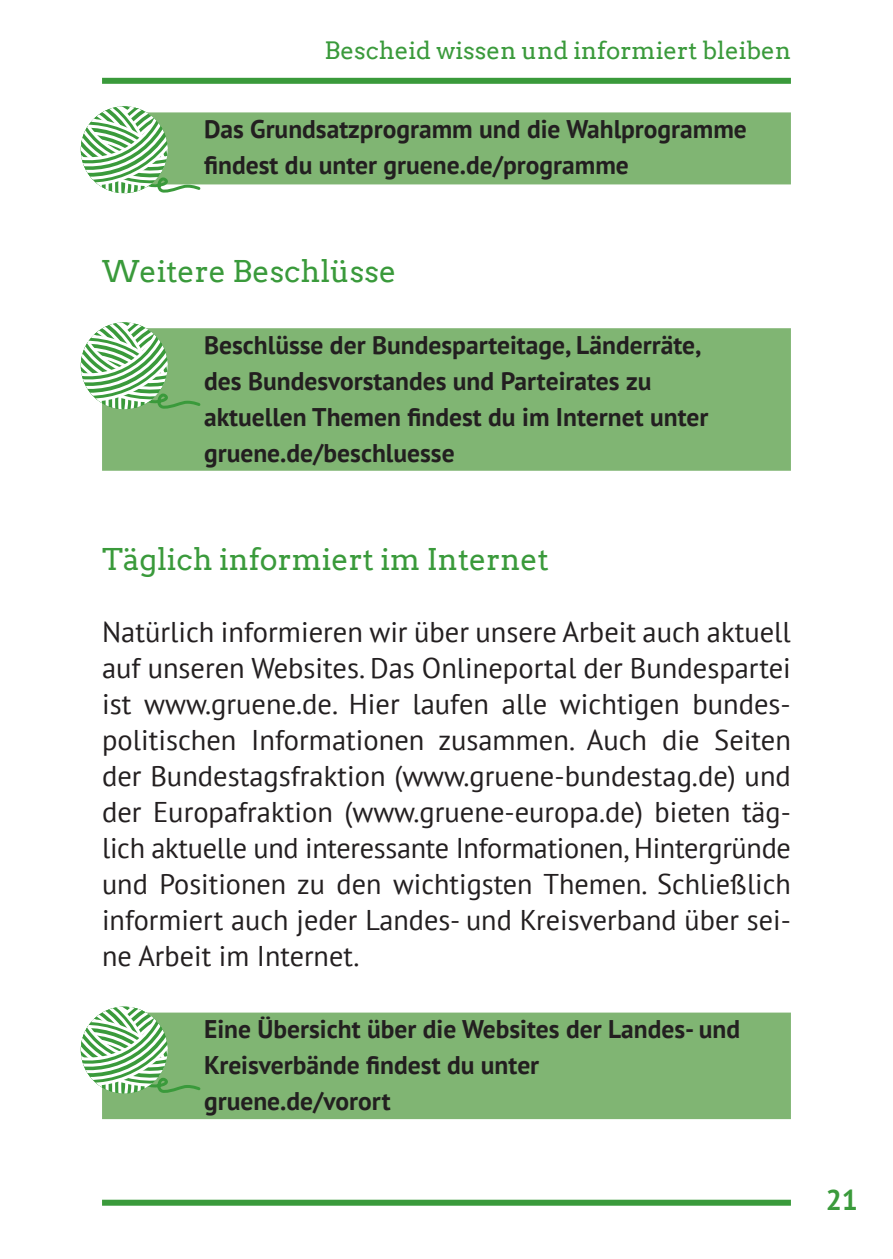
<style>
.page{position:relative;width:893px;height:1259px;background:#fff}
.page>*{position:absolute;margin:0;border:0;box-sizing:border-box;transform-origin:0 0}
.t1{font:30px "Arvo";color:#3a9a3b}
.t2{font:28.5px/36px "PT Sans";color:#231f20}
.t3{font:700 28.5px "PT Sans";color:#3a9a3b}
.t4{font:700 25.5px/36px "PT Sans";color:#231f20}
.t5{font:24px "Arvo";color:#3a9a3b}
</style>
<div class="page">
<div style="left:102px;top:78px;width:689px;height:6px;background:#3a9a3b"></div>
<div style="left:102px;top:1199px;width:689px;height:6px;background:#3a9a3b"></div>
<div style="left:102px;top:112px;width:689px;height:72px;background:#80b573"></div>
<div style="left:102px;top:328px;width:689px;height:143px;background:#80b573"></div>
<div style="left:102px;top:1012px;width:689px;height:107px;background:#80b573"></div>
<svg style="left:81px;top:106px;width:121px;height:88px"></svg>
<svg style="left:81px;top:322px;width:121px;height:88px"></svg>
<svg style="left:81px;top:1006px;width:121px;height:88px"></svg>
<p class="t5" style="left:325px;top:36px;width:468px">Bescheid wissen und informiert bleiben</p>
<p class="t4" style="left:204px;top:111px;width:544px">Das Grundsatzprogramm und die Wahlprogramme findest du unter gruene.de/programme</p>
<p class="t1" style="left:102px;top:253px;width:296px">Weitere Beschlüsse</p>
<p class="t4" style="left:204px;top:327px;width:506px">Beschlüsse der Bundesparteitage, Länderräte, des Bundesvorstandes und Parteirates zu aktuellen Themen findest du im Internet unter gruene.de/beschluesse</p>
<p class="t1" style="left:102px;top:541px;width:448px">Täglich informiert im Internet</p>
<p class="t2" style="left:102px;top:613px;width:690px">Natürlich informieren wir über unsere Arbeit auch aktuell auf unseren Websites. Das Onlineportal der Bundespartei ist www.gruene.de. Hier laufen alle wichtigen bundes&shy;politischen Informationen zusammen. Auch die Seiten der Bundestagsfraktion (www.gruene-bundestag.de) und der Europafraktion (www.gruene-europa.de) bieten täg&shy;lich aktuelle und interessante Informationen, Hintergründe und Positionen zu den wichtigsten Themen. Schließlich informiert auch jeder Landes- und Kreisverband über sei&shy;ne Arbeit im Internet.</p>
<p class="t4" style="left:204px;top:1011px;width:538px">Eine Übersicht über die Websites der Landes- und<br>Kreisverbände findest du unter<br>gruene.de/vorort</p>
<p class="t3" style="left:826px;top:1181px;width:34px">21</p>
</div>
